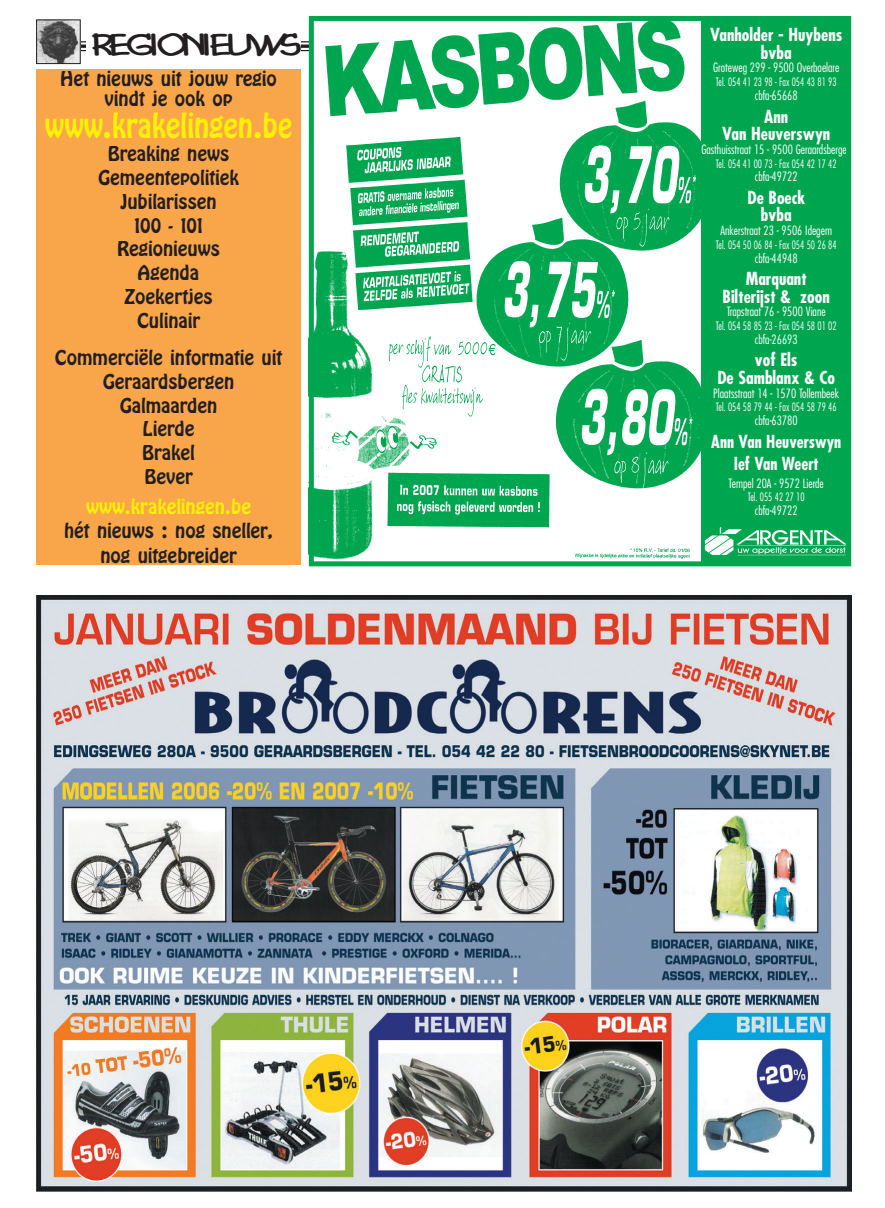
<style>
.page{position:relative;width:885px;height:1208px;background:#fff}
.page>*{position:absolute;margin:0;border:0;box-sizing:border-box;transform-origin:0 0}
.t1{font:37.5px "Hobo D";color:#fff101;scale:.9 1}
.t2{font:30px "Cosmic";letter-spacing:-.06em;color:#231f20;scale:1.5 1}
.t3{font:22.5px/23.8px "Hobo D";color:#231f20;text-align:center}
.t4{font:22.5px "Hobo D";color:#fff101}
.t5{font:700 condensed 17.5px/17.5px "Futura";color:#fff;text-align:center}
.t6{font:700 condensed 17.5px/22.5px "Futura";color:#fff;text-align:center;scale:.95 1}
.t7{font:300 condensed 12.5px "Futura";color:#fff}
.t8{font:300 condensed 11.25px "Futura";color:#fff;scale:.9 1}
</style>
<div class="page">
<hr style="left:36px;top:41px;width:275px;height:1px;background:#231f20">
<hr style="left:36px;top:45px;width:275px;height:3px;background:#231f20">
<hr style="left:36px;top:50px;width:275px;height:1px;background:#231f20">
<img style="left:38px;top:22px;width:41px;height:40px">
<div style="left:36px;top:20px;width:45px;height:44px;border:1px solid #231f20"></div>
<div style="left:86px;top:27px;width:215px;height:37px;background:#fff"></div>
<div style="left:36px;top:70px;width:265px;height:495px;background:#f9a64a"></div>
<img style="left:315px;top:22px;width:386px;height:537px">
<div style="left:701px;top:16px;width:150px;height:549px;background:#00a54f"></div>
<img style="left:705px;top:527px;width:140px;height:29px">
<div style="left:309px;top:16px;width:542px;height:550px;border:5px solid #00a54f"></div>
<img style="left:36px;top:595px;width:815px;height:596px">
<h2 class="t2" style="left:89px;top:27px;width:141px">REGIONIEUWS</h2>
<h3 class="t3" style="left:60px;top:69px;width:218px;line-height:20px">Het nieuws uit jouw regio vindt je ook op</h3>
<h1 class="t1" style="left:45px;top:103px;width:276px">www.krakelingen.be</h1>
<h3 class="t3" style="left:98px;top:142px;width:142px">Breaking news<br>Gemeentepolitiek<br>Jubilarissen<br>100 - 101<br>Regionieuws<br>Agenda<br>Zoekertjes<br>Culinair</h3>
<h3 class="t3" style="left:55px;top:345px;width:229px">Commerciële informatie uit<br>Geraardsbergen<br>Galmaarden<br>Lierde<br>Brakel<br>Bever</h3>
<h3 class="t4" style="left:86px;top:493px;width:166px">www.krakelingen.be</h3>
<h3 class="t3" style="left:64px;top:517px;width:210px;line-height:25px">hét nieuws : nog sneller, nog uitgebreider</h3>
<h3 class="t5" style="left:710px;top:28px;width:134px">Vanholder - Huybens bvba</h3>
<p class="t7" style="left:713px;top:62px;width:128px">Groteweg 299 - 9500 Overboelare</p>
<p class="t8" style="left:716px;top:77px;width:136px">Tel. 054 41 23 98 - Fax 054 43 81 93</p>
<p class="t7" style="left:755px;top:90px;width:44px">cbfa-65668</p>
<h3 class="t5" style="left:722px;top:109px;width:110px">Ann<br>Van Heuverswyn</h3>
<p class="t7" style="left:701px;top:144px;width:151px">Gasthuisstraat 15 - 9500 Geraardsbergen</p>
<p class="t8" style="left:716px;top:158px;width:136px">Tel. 054 41 00 73 - Fax 054 42 17 42</p>
<p class="t7" style="left:755px;top:171px;width:44px">cbfa-49722</p>
<h3 class="t5" style="left:747px;top:190px;width:59px">De Boeck bvba</h3>
<p class="t7" style="left:721px;top:225px;width:113px">Ankerstraat 23 - 9506 Idegem</p>
<p class="t8" style="left:716px;top:240px;width:136px">Tel. 054 50 06 84 - Fax 054 50 26 84</p>
<p class="t7" style="left:755px;top:252px;width:44px">cbfa-44948</p>
<h3 class="t5" style="left:723px;top:271px;width:109px">Marquant<br>Bilterijst &amp; zoon</h3>
<p class="t7" style="left:727px;top:306px;width:100px">Trapstraat 76 - 9500 Viane</p>
<p class="t8" style="left:716px;top:321px;width:136px">Tel. 054 58 85 23 - Fax 054 58 01 02</p>
<p class="t7" style="left:755px;top:334px;width:44px">cbfa-26693</p>
<h3 class="t5" style="left:717px;top:353px;width:119px">vof Els<br>De Samblanx &amp; Co</h3>
<p class="t7" style="left:713px;top:387px;width:127px">Plaatsstraat 14 - 1570 Tollembeek</p>
<p class="t8" style="left:716px;top:402px;width:136px">Tel. 054 58 79 44 - Fax 054 58 79 46</p>
<p class="t7" style="left:755px;top:415px;width:44px">cbfa-63780</p>
<h3 class="t6" style="left:711px;top:431px;width:138px">Ann Van Heuverswyn<br>Ief Van Weert</h3>
<p class="t7" style="left:729px;top:477px;width:97px">Tempel 20A - 9572 Lierde</p>
<p class="t8" style="left:748px;top:492px;width:65px">Tel. 055 42 27 10</p>
<p class="t7" style="left:755px;top:505px;width:44px">cbfa-49722</p>
</div>
